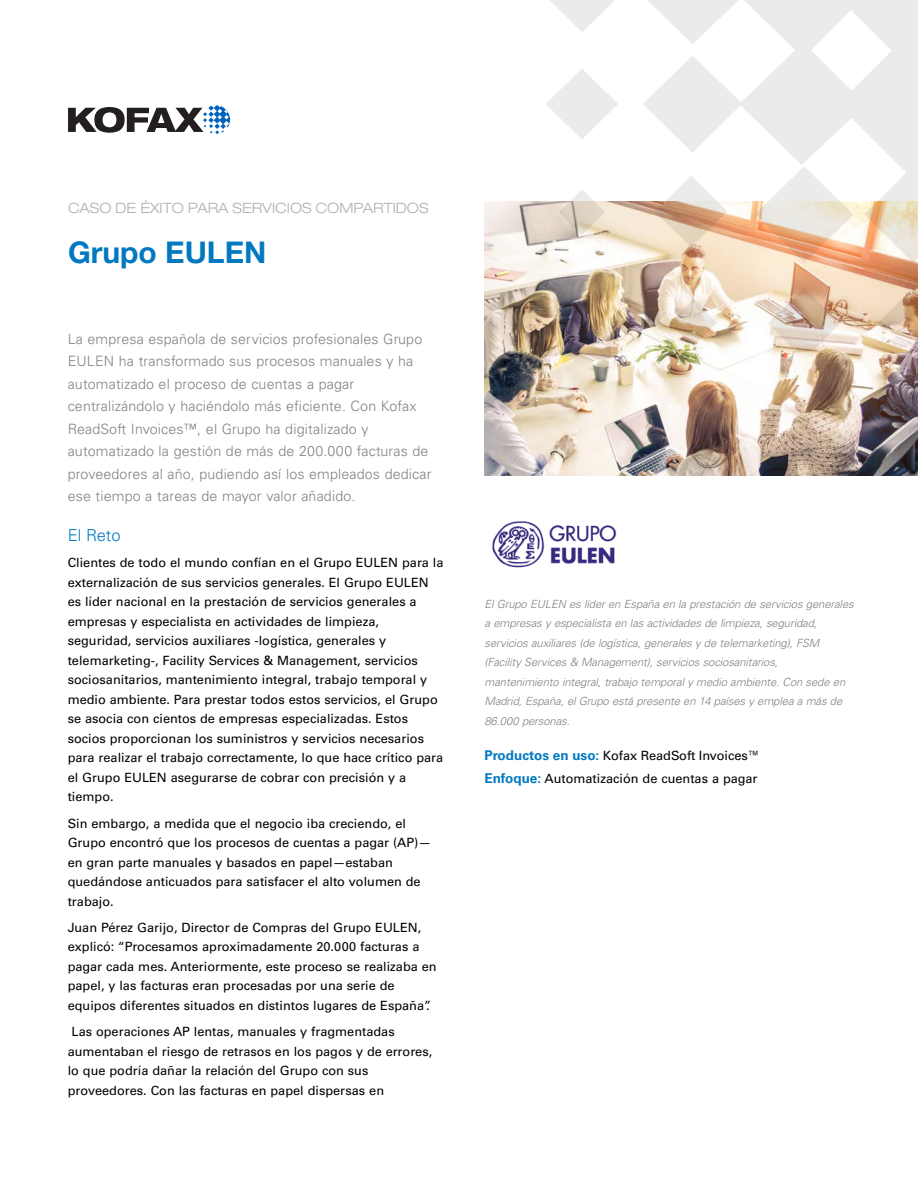
<style>
.page{position:relative;width:918px;height:1188px;background:#fff}
.page>*{position:absolute;margin:0;border:0;box-sizing:border-box;transform-origin:0 0}
.t1{font:700 30px "Helvetica Neue LT Pro";color:#0079c1}
.t2{font:300 16.5px "Univers LT Std";color:#0079c1}
.t3{font:300 14.25px/22.5px "Univers LT Std";letter-spacing:.01em;color:#808285}
.t4{font:300 expanded 14.25px "Helvetica Neue LT Std";color:#afb1b4}
.t5{font:12.75px/19.5px "Univers LT Std";color:#000}
.t6{font:italic 300 11.25px/19.5px "Univers LT Std";letter-spacing:-.01em;color:#808285}
.s1{font-weight:700;font-size:13.5px;color:#0079c1}
</style>
<div class="page">
<img style="left:484px;top:202px;width:434px;height:273px">
<svg style="left:550px;top:0;width:64px;height:32px"></svg>
<svg style="left:546px;top:69px;width:72px;height:70px"></svg>
<svg style="left:559px;top:190px;width:46px;height:45px"></svg>
<svg style="left:671px;top:299px;width:46px;height:42px"></svg>
<svg style="left:768px;top:288px;width:72px;height:64px"></svg>
<svg style="left:877px;top:287px;width:41px;height:44px"></svg>
<svg style="left:643px;top:0;width:275px;height:263px"></svg>
<svg style="left:68px;top:105px;width:162px;height:29px"></svg>
<img style="left:492px;top:521px;width:125px;height:47px">
<p class="t4" style="left:68px;top:200px;width:362px">CASO DE ÉXITO PARA SERVICIOS COMPARTIDOS</p>
<h1 class="t1" style="left:68px;top:233px;width:200px">Grupo EULEN</h1>
<p class="t3" style="left:68px;top:328px;width:365px">La empresa española de servicios profesionales Grupo EULEN ha transformado sus procesos manuales y ha automatizado el proceso de cuentas a pagar centralizándolo y haciéndolo más eficiente. Con Kofax ReadSoft Invoices™, el Grupo ha digitalizado y automatizado la gestión de más de 200.000 facturas de proveedores al año, pudiendo así los empleados dedicar ese tiempo a tareas de mayor valor añadido.</p>
<p class="t2" style="left:68px;top:525px;width:54px">El Reto</p>
<p class="t5" style="left:68px;top:553px;width:377px">Clientes de todo el mundo confían en el Grupo EULEN para la externalización de sus servicios generales. El Grupo EULEN es líder nacional en la prestación de servicios generales a empresas y especialista en actividades de limpieza, seguridad, servicios auxiliares -logística, generales y telemarketing-, Facility Services &amp; Management, servicios sociosanitarios, mantenimiento integral, trabajo temporal y medio ambiente. Para prestar todos estos servicios, el Grupo se asocia con cientos de empresas especializadas. Estos socios proporcionan los suministros y servicios necesarios para realizar el trabajo correctamente, lo que hace crítico para el Grupo EULEN asegurarse de cobrar con precisión y a tiempo.</p>
<p class="t5" style="left:68px;top:813px;width:365px">Sin embargo, a medida que el negocio iba creciendo, el Grupo encontró que los procesos de cuentas a pagar (AP)— en gran parte manuales y basados en papel—estaban quedándose anticuados para satisfacer el alto volumen de trabajo.</p>
<p class="t5" style="left:68px;top:918px;width:370px">Juan Pérez Garijo, Director de Compras del Grupo EULEN, explicó: “Procesamos aproximadamente 20.000 facturas a pagar cada mes. Anteriormente, este proceso se realizaba en papel, y las facturas eran procesadas por una serie de equipos diferentes situados en distintos lugares de España”.</p>
<p class="t5" style="left:68px;top:1022px;width:366px;text-indent:4px">Las operaciones AP lentas, manuales y fragmentadas aumentaban el riesgo de retrasos en los pagos y de errores, lo que podría dañar la relación del Grupo con sus proveedores. Con las facturas en papel dispersas en</p>
<p class="t6" style="left:484px;top:594px;width:371px">El Grupo EULEN es líder en España en la prestación de servicios generales a empresas y especialista en las actividades de limpieza, seguridad, servicios auxiliares (de logística, generales y de telemarketing), FSM (Facility Services &amp; Management), servicios sociosanitarios, mantenimiento integral, trabajo temporal y medio ambiente. Con sede en Madrid, España, el Grupo está presente en 14 países y emplea a más de 86.000 personas.</p>
<p class="t5" style="left:484px;top:744px;width:278px;line-height:22.5px"><span class="s1">Productos en uso:</span> Kofax ReadSoft Invoices™<br><span class="s1">Enfoque:</span> Automatización de cuentas a pagar</p>
</div>
